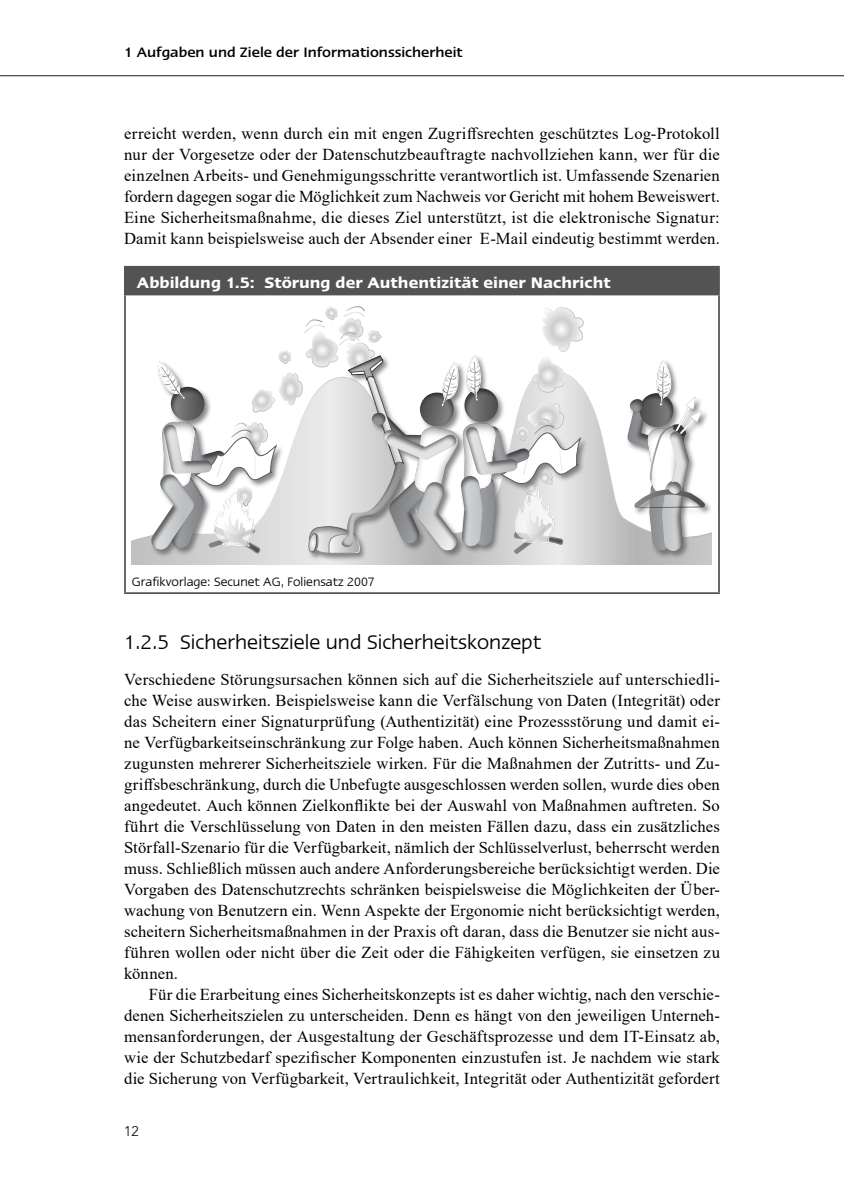
<style>
.page{position:relative;width:844px;height:1191px;background:#fff}
.page>*{position:absolute;margin:0;border:0;box-sizing:border-box;transform-origin:0 0}
.t1{font:22.75px "Linotype Ergo";color:#000}
.t2{font:600 17.5px "Linotype Ergo";color:#fff}
.LT_INDESIGN{font:16.62px/21px "Times New Roman";letter-spacing:.01em;color:#000;text-align:justify}
.LT_INDESIGN_Folge{font:16.62px/21px "Times New Roman";letter-spacing:.005em;color:#000;text-align:justify}
.t3{font:500 15.75px "Linotype Ergo";color:#000}
.Bilderläuterung_rot{font:14px "Linotype Ergo";color:#000}
.t4{font:300 14px "Avenir LT Pro";color:#000}
</style>
<div class="page">
<hr style="left:0;top:75px;width:843px;height:1px;background:#535353">
<div style="left:125px;top:267px;width:593px;height:27px;background:#535353"></div>
<hr style="left:124px;top:266px;width:595px;height:2px;background:#535353">
<hr style="left:124px;top:268px;width:2px;height:26px;background:#535353">
<svg style="left:718px;top:268px;width:1px;height:26px"></svg>
<hr style="left:124px;top:294px;width:595px;height:1px;background:#535353">
<hr style="left:124px;top:295px;width:2px;height:297px;background:#535353">
<hr style="left:718px;top:295px;width:1px;height:297px;background:#535353">
<hr style="left:124px;top:592px;width:595px;height:2px;background:#535353">
<svg style="left:132px;top:397px;width:579px;height:167px"></svg>
<div style="left:625px;top:359px;width:87px;height:200px;background:#5f5f5f;opacity:.75"></div>
<div style="left:610px;top:393px;width:64px;height:58px;background:#fff"></div>
<svg style="left:618px;top:359px;width:91px;height:201px"></svg>
<svg style="left:136px;top:306px;width:450px;height:254px"></svg>
<p class="t3" style="left:124px;top:44px;width:340px">1 Aufgaben und Ziele der Informationssicherheit</p>
<p class="LT_INDESIGN_Folge" style="left:124px;top:122px;width:597px">erreicht werden, wenn durch ein mit engen Zugriffsrechten geschütztes Log-Protokoll nur der Vorgesetze oder der Datenschutzbeauftragte nachvollziehen kann, wer für die einzelnen Arbeits- und Genehmigungsschritte verantwortlich ist. Umfassende Szenarien fordern dagegen sogar die Möglichkeit zum Nachweis vor Gericht mit hohem Beweiswert.<br>Eine Sicherheitsmaßnahme, die dieses Ziel unterstützt, ist die elektronische Signatur:<br>Damit kann beispielsweise auch der Absender einer E-Mail eindeutig bestimmt werden.</p>
<p class="t2" style="left:137px;top:273px;width:475px">Abbildung 1.5: Störung der Authentizität einer Nachricht</p>
<p class="Bilderläuterung_rot" style="left:132px;top:574px;width:244px">Grafikvorlage: Secunet AG, Foliensatz 2007</p>
<p class="t1" style="left:124px;top:630px;width:418px">1.2.5 Sicherheitsziele und Sicherheitskonzept</p>
<p class="LT_INDESIGN" style="left:124px;top:668px;width:597px">Verschiedene Störungsursachen können sich auf die Sicherheitsziele auf unterschiedli&shy;che Weise auswirken. Beispielsweise kann die Verfälschung von Daten (Integrität) oder das Scheitern einer Signaturprüfung (Authentizität) eine Prozessstörung und damit ei&shy;ne Verfügbarkeitseinschränkung zur Folge haben. Auch können Sicherheitsmaßnahmen zugunsten mehrerer Sicherheitsziele wirken. Für die Maßnahmen der Zutritts- und Zu&shy;griffsbeschränkung, durch die Unbefugte ausgeschlossen werden sollen, wurde dies oben angedeutet. Auch können Zielkonflikte bei der Auswahl von Maßnahmen auftreten. So führt die Verschlüsselung von Daten in den meisten Fällen dazu, dass ein zusätzliches Störfall-Szenario für die Verfügbarkeit, nämlich der Schlüsselverlust, beherrscht werden muss. Schließlich müssen auch andere Anforderungsbereiche berücksichtigt werden. Die Vorgaben des Datenschutzrechts schränken beispielsweise die Möglichkeiten der Über&shy;wachung von Benutzern ein. Wenn Aspekte der Ergonomie nicht berücksichtigt werden, scheitern Sicherheitsmaßnahmen in der Praxis oft daran, dass die Benutzer sie nicht aus&shy;führen wollen oder nicht über die Zeit oder die Fähigkeiten verfügen, sie einsetzen zu können.</p>
<p class="LT_INDESIGN_Folge" style="left:124px;top:983px;width:597px;text-indent:25px">Für die Erarbeitung eines Sicherheitskonzepts ist es daher wichtig, nach den verschie&shy;denen Sicherheitszielen zu unterscheiden. Denn es hängt von den jeweiligen Unterneh&shy;mensanforderungen, der Ausgestaltung der Geschäftsprozesse und dem IT-Einsatz ab, wie der Schutzbedarf spezifischer Komponenten einzustufen ist. Je nachdem wie stark die Sicherung von Verfügbarkeit, Vertraulichkeit, Integrität oder Authentizität gefordert</p>
<p class="t4" style="left:124px;top:1123px;width:16px">12</p>
</div>
